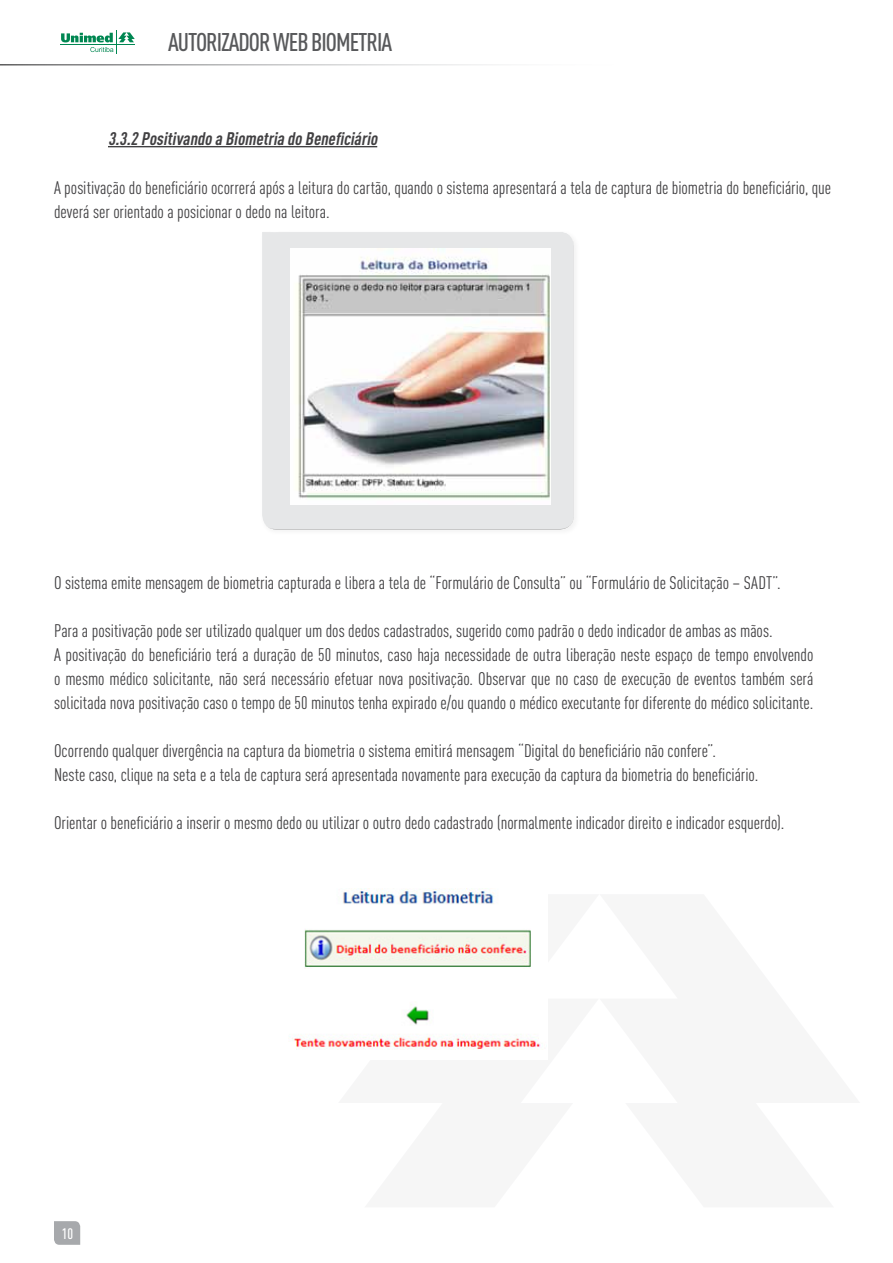
<style>
.page{position:relative;width:893px;height:1263px;background:#fff}
.page>*{position:absolute;margin:0;border:0;box-sizing:border-box;transform-origin:0 0}
.t1{font:500 25.2px "DIN Cond";letter-spacing:-.04em;color:#58595b}
.t2{font:18px/24px "DIN Cond";letter-spacing:-.005em;color:#414042}
.t3{font:italic 700 18px "DIN Cond";color:#414042}
.t4{font:500 15px "DIN Cond";color:#fff}
</style>
<div class="page">
<hr style="left:60px;top:45px;width:75px;height:1px;background:#008752">
<svg style="left:61px;top:31px;width:74px;height:23px"></svg>
<div style="left:262px;top:236px;width:313px;height:294px;background:#e6e7e8"></div>
<hr style="left:108px;top:146px;width:269px;height:1px;background:#414042">
<img style="left:291px;top:249px;width:260px;height:255px">
<img style="left:289px;top:888px;width:252px;height:162px">
<svg style="left:54px;top:1221px;width:26px;height:24px"></svg>
<h1 class="t1" style="left:168px;top:27px;width:226px">AUTORIZADOR WEB BIOMETRIA</h1>
<p class="t3" style="left:108px;top:127px;width:274px">3.3.2 Positivando a Biometria do Beneficiário</p>
<p class="t2" style="left:54px;top:175px;width:779px">A positivação do beneficiário ocorrerá após a leitura do cartão, quando o sistema apresentará a tela de captura de biometria do beneficiário, que deverá ser orientado a posicionar o dedo na leitora.</p>
<p class="t2" style="left:54px;top:570px;width:728px">O sistema emite mensagem de biometria capturada e libera a tela de “Formulário de Consulta” ou “Formulário de Solicitação – SADT”.</p>
<p class="t2" style="left:54px;top:618px;width:761px">Para a positivação pode ser utilizado qualquer um dos dedos cadastrados, sugerido como padrão o dedo indicador de ambas as mãos.<br>A positivação do beneficiário terá a duração de 50 minutos, caso haja necessidade de outra liberação neste espaço de tempo envolvendo o mesmo médico solicitante, não será necessário efetuar nova positivação. Observar que no caso de execução de eventos também será solicitada nova positivação caso o tempo de 50 minutos tenha expirado e/ou quando o médico executante for diferente do médico solicitante.</p>
<p class="t2" style="left:54px;top:738px;width:706px">Ocorrendo qualquer divergência na captura da biometria o sistema emitirá mensagem “Digital do beneficiário não confere”.<br>Neste caso, clique na seta e a tela de captura será apresentada novamente para execução da captura da biometria do beneficiário.</p>
<p class="t2" style="left:54px;top:810px;width:732px">Orientar o beneficiário a inserir o mesmo dedo ou utilizar o outro dedo cadastrado (normalmente indicador direito e indicador esquerdo).</p>
<p class="t4" style="left:62px;top:1224px;width:13px">10</p>
</div>
